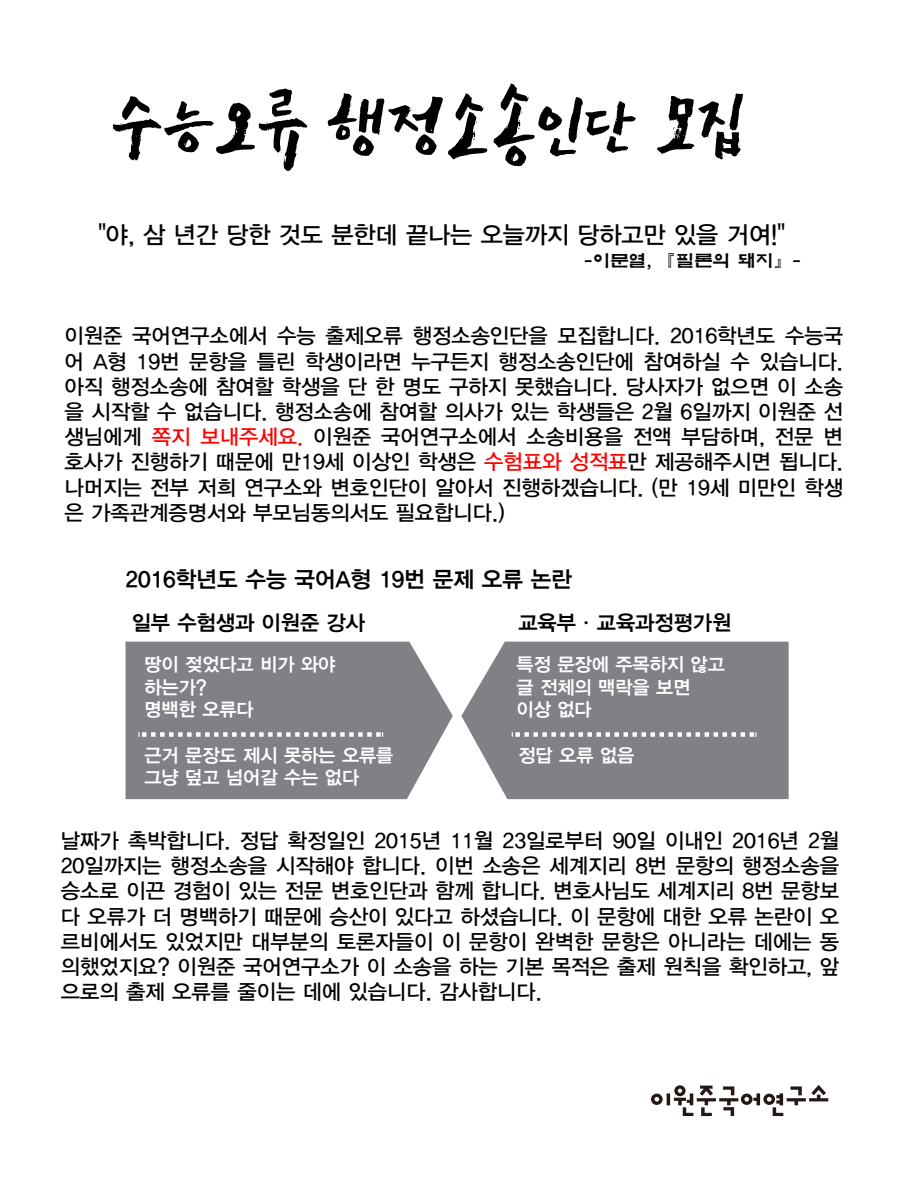
<style>
.page{position:relative;width:900px;height:1200px;background:#fff}
.page>*{position:absolute;margin:0;border:0;box-sizing:border-box;transform-origin:0 0}
.t1{font:90px "Korea Dokdo";color:#000}
.t2{font:24px "YDIYGO330";color:#000}
.t3{font:22.5px "YDIYGO340";color:#000}
.t4{font:21px/25.2px "YDIYGO330";color:#000;text-align:justify}
.t5{font:21px "YDIYGO340";color:#000}
.t6{font:18.75px/22.5px "YDIYGO340";color:#fff}
.t7{font:18px "Yet R HM";color:#000}
.s1{font-family:"Adobe Myungjo Std";font-weight:500}
.s2{color:#f00}
</style>
<div class="page">
<svg style="left:651px;top:1085px;width:177px;height:31px"></svg>
<svg style="left:126px;top:642px;width:327px;height:157px;background:#87898f"></svg>
<svg style="left:461px;top:642px;width:328px;height:157px;background:#888a8f"></svg>
<svg style="left:138px;top:732px;width:245px;height:5px"></svg>
<svg style="left:512px;top:732px;width:245px;height:5px"></svg>
<p class="t1" style="left:111px;top:81px;width:637px">수능오류 행정소송인단 모집</p>
<p class="t2" style="left:99px;top:221px;width:687px">"야, 삼 년간 당한 것도 분한데 끝나는 오늘까지 당하고만 있을 거여!"</p>
<p class="t7" style="left:584px;top:252px;width:219px">-이문열, 『필론의 돼지<span class="s1">』</span>-</p>
<p class="t4" style="left:64px;top:324px;width:780px">이원준 국어연구소에서 수능 출제오류 행정소송인단을 모집합니다. 2016학년도 수능국 어 A형 19번 문항을 틀린 학생이라면 누구든지 행정소송인단에 참여하실 수 있습니다. 아직 행정소송에 참여할 학생을 단 한 명도 구하지 못했습니다. 당사자가 없으면 이 소송 을 시작할 수 없습니다. 행정소송에 참여할 의사가 있는 학생들은 2월 6일까지 이원준 선 생님에게 <span class="s2">쪽지 보내주세요.</span> 이원준 국어연구소에서 소송비용을 전액 부담하며, 전문 변 호사가 진행하기 때문에 만19세 이상인 학생은 <span class="s2">수험표와 성적표</span>만 제공해주시면 됩니다. 나머지는 전부 저희 연구소와 변호인단이 알아서 진행하겠습니다. (만 19세 미만인 학생 은 가족관계증명서와 부모님동의서도 필요합니다.)</p>
<p class="t3" style="left:126px;top:566px;width:448px">2016학년도 수능 국어A형 19번 문제 오류 논란</p>
<p class="t5" style="left:132px;top:610px;width:235px">일부 수험생과 이원준 강사</p>
<p class="t5" style="left:518px;top:610px;width:215px">교육부ㆍ교육과정평가원</p>
<p class="t6" style="left:144px;top:653px;width:193px">땅이 젖었다고 비가 와야 하는가?<br>명백한 오류다</p>
<p class="t6" style="left:517px;top:653px;width:210px">특정 문장에 주목하지 않고 글 전체의 맥락을 보면 이상 없다</p>
<p class="t6" style="left:144px;top:744px;width:251px">근거 문장도 제시 못하는 오류를 그냥 덮고 넘어갈 수는 없다</p>
<p class="t6" style="left:518px;top:744px;width:117px">정답 오류 없음</p>
<p class="t4" style="left:61px;top:828px;width:780px">날짜가 촉박합니다. 정답 확정일인 2015년 11월 23일로부터 90일 이내인 2016년 2월 20일까지는 행정소송을 시작해야 합니다. 이번 소송은 세계지리 8번 문항의 행정소송을 승소로 이끈 경험이 있는 전문 변호인단과 함께 합니다. 변호사님도 세계지리 8번 문항보 다 오류가 더 명백하기 때문에 승산이 있다고 하셨습니다. 이 문항에 대한 오류 논란이 오 르비에서도 있었지만 대부분의 토론자들이 이 문항이 완벽한 문항은 아니라는 데에는 동 의했었지요? 이원준 국어연구소가 이 소송을 하는 기본 목적은 출제 원칙을 확인하고, 앞 으로의 출제 오류를 줄이는 데에 있습니다. 감사합니다.</p>
</div>
